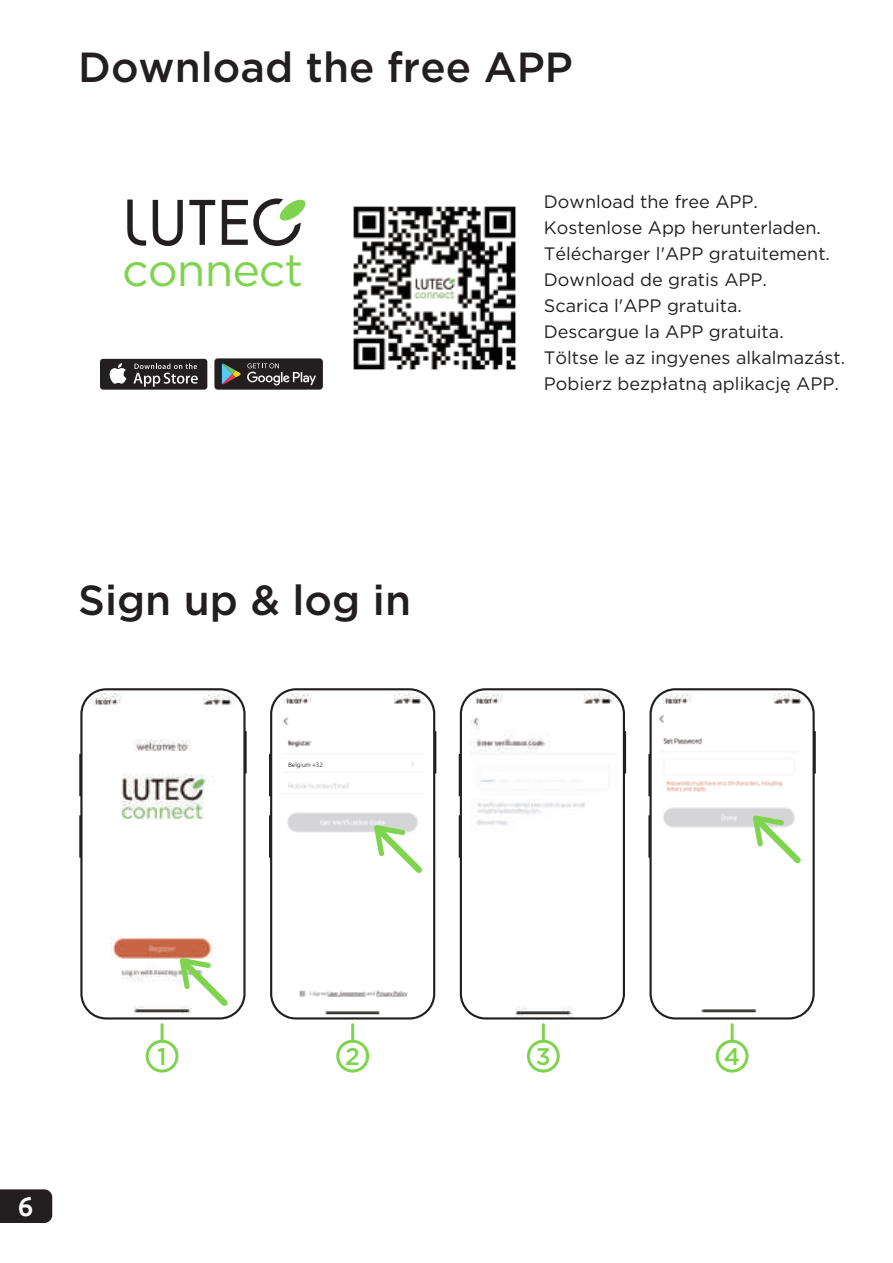
<style>
.page{position:relative;width:893px;height:1263px;background:#fff}
.page>*{position:absolute;margin:0;border:0;box-sizing:border-box;transform-origin:0 0}
.t1{font:45.6px "Gotham";letter-spacing:-.02em;color:#7fd44f}
.t2{font:500 42px "Gotham";color:#231f20}
.t3{font:500 27.6px "Ubuntu";color:#fff}
.t4{font:500 24px "Gotham";color:#7fd44f}
.t5{font:18px/26.1px "Gotham";color:#231f20}
.t6{font:300 6.3px "Ubuntu";color:#1e1f1e}
</style>
<div class="page">
<div style="left:0;top:1189px;width:52px;height:34px;background:#231f20"></div>
<svg style="left:80px;top:688px;width:166px;height:331px"></svg>
<hr style="left:79px;top:754px;width:2px;height:42px;background:#231f20">
<hr style="left:79px;top:815px;width:2px;height:43px;background:#231f20">
<hr style="left:244px;top:731px;width:3px;height:42px;background:#231f20">
<svg style="left:270px;top:688px;width:165px;height:331px"></svg>
<hr style="left:269px;top:754px;width:2px;height:42px;background:#231f20">
<hr style="left:269px;top:815px;width:2px;height:43px;background:#231f20">
<hr style="left:434px;top:731px;width:2px;height:42px;background:#231f20">
<svg style="left:460px;top:688px;width:165px;height:331px"></svg>
<hr style="left:459px;top:754px;width:2px;height:42px;background:#231f20">
<hr style="left:459px;top:815px;width:2px;height:43px;background:#231f20">
<hr style="left:624px;top:731px;width:2px;height:42px;background:#231f20">
<svg style="left:649px;top:688px;width:166px;height:331px"></svg>
<hr style="left:648px;top:754px;width:3px;height:42px;background:#231f20">
<hr style="left:648px;top:815px;width:3px;height:43px;background:#231f20">
<hr style="left:814px;top:731px;width:2px;height:42px;background:#231f20">
<img style="left:88px;top:693px;width:148px;height:322px">
<img style="left:278px;top:713px;width:149px;height:304px">
<img style="left:470px;top:695px;width:148px;height:322px">
<img style="left:659px;top:713px;width:144px;height:302px">
<svg style="left:176px;top:954px;width:57px;height:58px"></svg>
<svg style="left:370px;top:821px;width:58px;height:58px"></svg>
<svg style="left:749px;top:811px;width:57px;height:58px"></svg>
<div style="left:146px;top:1040px;width:32px;height:32px;border:3px solid #7fd44f;border-radius:50%"></div>
<hr style="left:161px;top:1025px;width:3px;height:16px;background:#7fd44f">
<div style="left:336px;top:1040px;width:33px;height:32px;border:3px solid #7fd44f;border-radius:50%"></div>
<hr style="left:351px;top:1025px;width:3px;height:16px;background:#7fd44f">
<div style="left:527px;top:1040px;width:33px;height:32px;border:3px solid #7fd44f;border-radius:50%"></div>
<hr style="left:542px;top:1025px;width:3px;height:16px;background:#7fd44f">
<div style="left:716px;top:1040px;width:32px;height:32px;border:3px solid #7fd44f;border-radius:50%"></div>
<hr style="left:731px;top:1025px;width:3px;height:16px;background:#7fd44f">
<div style="left:285px;top:758px;width:36px;height:11px;background:#fff"></div>
<img style="left:278px;top:693px;width:149px;height:20px">
<img style="left:468px;top:693px;width:149px;height:20px">
<img style="left:658px;top:693px;width:148px;height:20px">
<div style="left:214px;top:358px;width:109px;height:32px;background:#231f20;border-radius:3px"></div>
<svg style="left:247px;top:363px;width:69px;height:22px"></svg>
<svg style="left:222px;top:364px;width:19px;height:21px"></svg>
<div style="left:100px;top:359px;width:107px;height:31px;background:#231f20;border-radius:3px"></div>
<svg style="left:109px;top:363px;width:17px;height:21px"></svg>
<svg style="left:133px;top:363px;width:65px;height:24px"></svg>
<svg style="left:153px;top:200px;width:30px;height:46px"></svg>
<svg style="left:189px;top:200px;width:26px;height:45px"></svg>
<svg style="left:127px;top:200px;width:19px;height:46px"></svg>
<svg style="left:222px;top:198px;width:84px;height:48px"></svg>
<img style="left:353px;top:206px;width:163px;height:164px">
<h2 class="t2" style="left:78px;top:40px;width:496px">Download the free APP</h2>
<h1 class="t1" style="left:122px;top:241px;width:183px">connect</h1>
<h2 class="t2" style="left:78px;top:573px;width:334px">Sign up &amp; log in</h2>
<p class="t6" style="left:288px;top:760px;width:37px">Belgium +32</p>
<p class="t5" style="left:544px;top:188px;width:303px">Download the free APP.<br>Kostenlose App herunterladen.<br>Télécharger l'APP gratuitement.<br>Download de gratis APP.<br>Scarica l'APP gratuita.<br>Descargue la APP gratuita.<br>Töltse le az ingyenes alkalmazást.<br>Pobierz bezpłatną aplikację APP.</p>
<h3 class="t3" style="left:18px;top:1188px;width:17px">6</h3>
<h3 class="t4" style="left:157px;top:1040px;width:11px">1</h3>
<h3 class="t4" style="left:345px;top:1040px;width:16px">2</h3>
<h3 class="t4" style="left:536px;top:1040px;width:16px">3</h3>
<h3 class="t4" style="left:724px;top:1040px;width:18px">4</h3>
</div>
